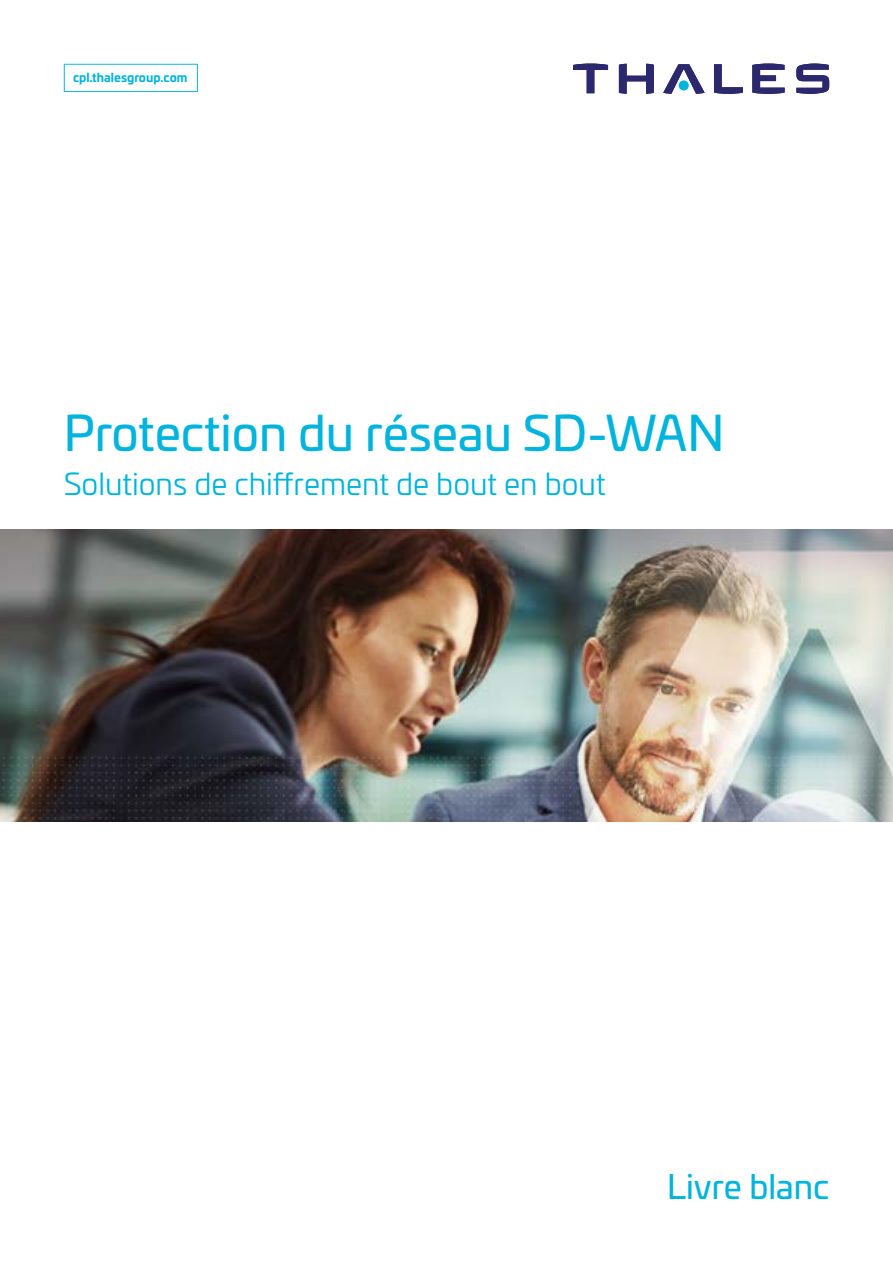
<style>
.page{position:relative;width:893px;height:1263px;background:#fff}
.page>*{position:absolute;margin:0;border:0;box-sizing:border-box;transform-origin:0 0}
.t1{font:48px "Univia Pro";color:#00b4dd}
.t2{font:33px "Univia Pro";color:#00b4dd}
.t3{font:30px "Univia Pro";color:#00b4dd}
.t4{font:700 12px "Univia Pro";color:#00b4dd}
</style>
<div class="page">
<img style="left:0;top:530px;width:893px;height:291px">
<svg style="left:796px;top:64px;width:33px;height:30px"></svg>
<svg style="left:752px;top:64px;width:33px;height:30px"></svg>
<svg style="left:714px;top:64px;width:29px;height:30px"></svg>
<svg style="left:663px;top:64px;width:42px;height:30px"></svg>
<div style="left:679px;top:80px;width:10px;height:11px;background:#00b4dd;border-radius:50%"></div>
<svg style="left:619px;top:64px;width:35px;height:30px"></svg>
<svg style="left:573px;top:64px;width:35px;height:29px"></svg>
<svg style="left:64px;top:64px;width:134px;height:28px"></svg>
<p class="t4" style="left:73px;top:68px;width:116px">cpl.thalesgroup.com</p>
<h1 class="t1" style="left:64px;top:397px;width:662px">Protection du réseau SD-WAN</h1>
<p class="t3" style="left:64px;top:462px;width:543px">Solutions de chiffrement de bout en bout</p>
<p class="t2" style="left:667px;top:1162px;width:164px">Livre blanc</p>
</div>
